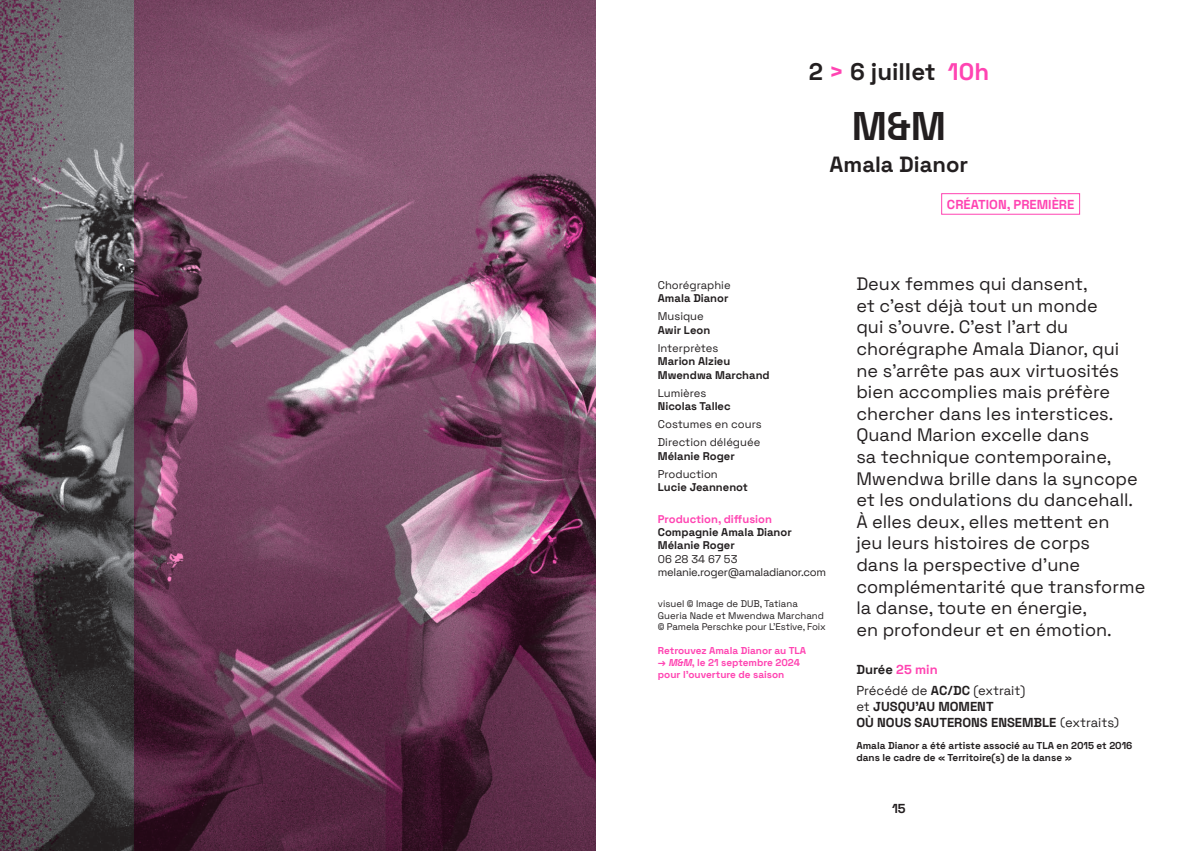
<style>
.page{position:relative;width:1191px;height:851px;background:#fff}
.page>*{position:absolute;margin:0;border:0;box-sizing:border-box;transform-origin:0 0}
.t1{font:300 40px "Space Grotesk";color:#231f20}
.t2{font:300 24px "Space Grotesk";color:#231f20}
.t3{font:300 22px "Space Grotesk";color:#231f20}
.t4{font:300 18px/21.6px "Space Grotesk";color:#231f20}
.t5{font:300 13px/21.2px "Space Grotesk";color:#231f20}
.t6{font:300 13px "Space Grotesk";color:#ff44b2}
.t7{font:300 11.2px/13.4px "Space Grotesk";color:#231f20}
.t8{font:300 11.2px "Space Grotesk";color:#ff44b2}
.t9{font:300 10px/12px "Space Grotesk";color:#231f20}
.t10{font:300 10px/12px "Space Grotesk";color:#ff44b2}
.t11{font:300 9.6px/11.6px "Space Grotesk";color:#231f20}
.s1{color:#ff44b2}
.s2{font-style:italic}
</style>
<div class="page">
<img style="left:65px;top:0;width:69px;height:850px">
<div style="left:941px;top:193px;width:139px;height:22px;border:1px solid #ff44b2"></div>
<img style="left:0;top:0;width:65px;height:850px">
<img style="left:134px;top:0;width:461px;height:850px">
<h2 class="t2" style="left:808px;top:54px;width:182px">2 <span class="s1">&gt;</span> 6 juillet <span class="s1">10h</span></h2>
<h1 class="t1" style="left:851px;top:96px;width:96px">M&amp;M</h1>
<p class="t3" style="left:829px;top:148px;width:140px">Amala Dianor</p>
<p class="t7" style="left:658px;top:278px;width:74px">Chorégraphie<br>Amala Dianor</p>
<p class="t7" style="left:658px;top:309px;width:54px">Musique<br>Awir Leon</p>
<p class="t7" style="left:658px;top:340px;width:113px">Interprètes<br>Marion Alzieu<br>Mwendwa Marchand</p>
<p class="t7" style="left:658px;top:385px;width:74px">Lumières<br>Nicolas Tallec</p>
<p class="t7" style="left:658px;top:414px;width:105px;line-height:18px">Costumes en cours<br>Direction déléguée</p>
<p class="t7" style="left:658px;top:446px;width:78px;line-height:18px">Mélanie Roger<br>Production</p>
<p class="t7" style="left:658px;top:480px;width:92px">Lucie Jeannenot</p>
<p class="t8" style="left:658px;top:510px;width:116px">Production, diffusion</p>
<p class="t7" style="left:658px;top:524px;width:170px">Compagnie Amala Dianor<br>Mélanie Roger<br>06 28 34 67 53 melanie.roger@amaladianor.com</p>
<p class="t11" style="left:658px;top:597px;width:169px">visuel © Image de DUB, Tatiana<br>Gueria Nade et Mwendwa Marchand © Pamela Perschke pour L’Estive, Foix</p>
<p class="t10" style="left:658px;top:643px;width:150px">Retrouvez Amala Dianor au TLA</p>
<p class="t10" style="left:658px;top:655px;width:144px">→ <span class="s2">M&amp;M</span>, le 21 septembre 2024 pour l’ouverture de saison</p>
<p class="t6" style="left:947px;top:194px;width:129px">CRÉATION, PREMIÈRE</p>
<p class="t4" style="left:856px;top:272px;width:290px">Deux femmes qui dansent,<br>et c’est déjà tout un monde<br>qui s’ouvre. C’est l’art du chorégraphe Amala Dianor, qui ne s’arrête pas aux virtuosités bien accomplies mais préfère chercher dans les interstices.<br>Quand Marion excelle dans<br>sa technique contemporaine,<br>Mwendwa brille dans la syncope et les ondulations du dancehall.<br>À elles deux, elles mettent en<br>jeu leurs histoires de corps<br>dans la perspective d’une complémentarité que transforme la danse, toute en énergie,<br>en profondeur et en émotion.</p>
<p class="t5" style="left:856px;top:658px;width:170px">Durée <span class="s1">25 min<br></span>Précédé de AC/DC (extrait)</p>
<p class="t5" style="left:856px;top:698px;width:265px;line-height:15.6px">et JUSQU’AU MOMENT<br>OÙ NOUS SAUTERONS ENSEMBLE (extraits)</p>
<p class="t9" style="left:856px;top:738px;width:277px">Amala Dianor a été artiste associé au TLA en 2015 et 2016 dans le cadre de « Territoire(s) de la danse »</p>
<p class="t5" style="left:892px;top:796px;width:15px">15</p>
</div>
